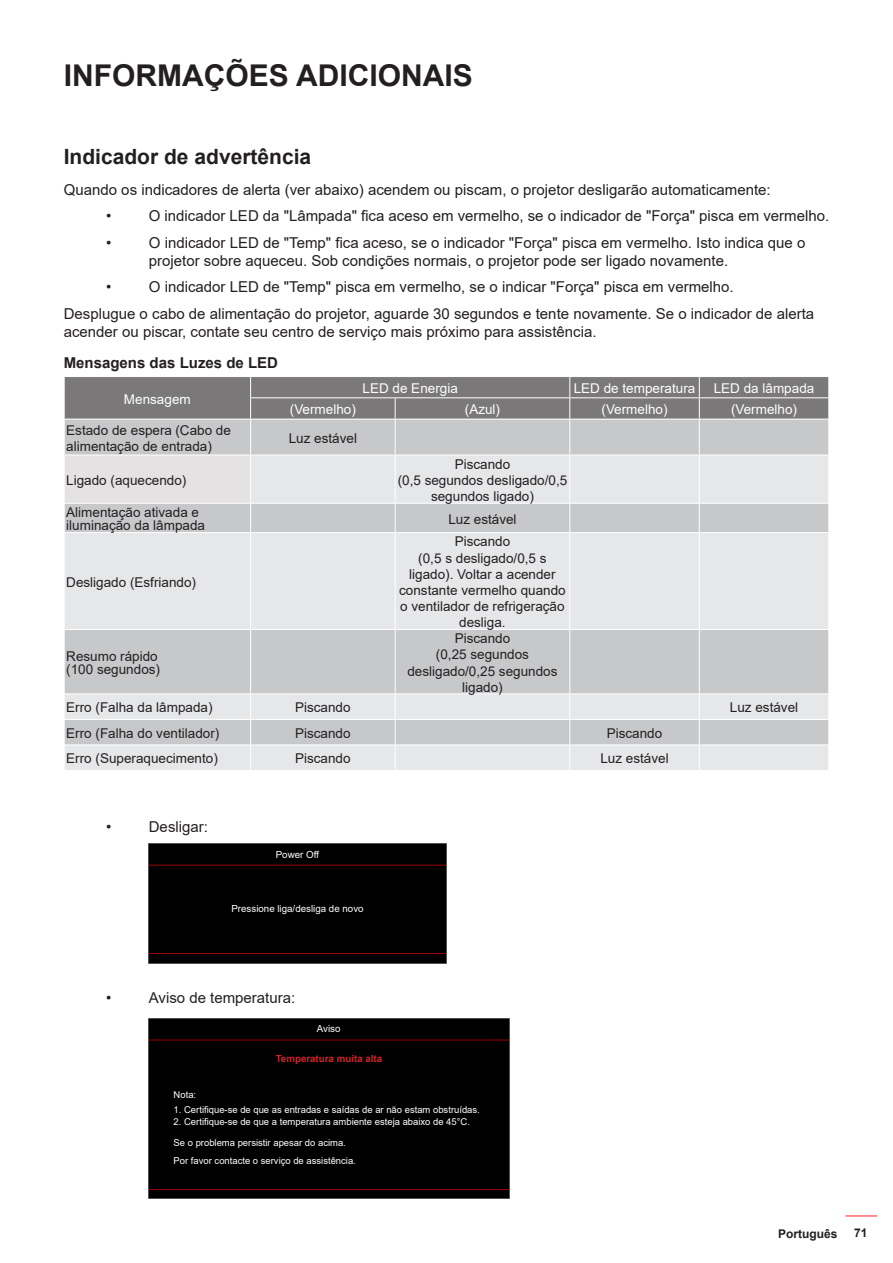
<style>
.page{position:relative;width:893px;height:1263px;background:#fff}
.page>*{position:absolute;margin:0;border:0;box-sizing:border-box;transform-origin:0 0}
.t1{font:700 30px "Arial";color:#231f20}
.Heading_2{font:700 21px "Arial";color:#231f20}
.Body{font:15px/18px "Arial";color:#231f20}
.Heading_3{font:700 15px "Arial";color:#231f20}
.Cell_Body{font:13.5px/16.2px "Arial";color:#231f20}
.Body-2{font:13.5px "Arial";color:#fff}
.t2{font:700 12px "Arial";color:#231f20}
.Body-3{font:9.75px "Arial";color:#fff}
.Body-4{font:700 9.75px "Arial";color:#d1232a}
.Body-5{font:9.45px "Arial";color:#fff}
</style>
<div class="page">
<hr style="left:845px;top:1215px;width:32px;height:1px;background:#ff1f20">
<div style="left:65px;top:420px;width:763px;height:35px;background:#c7c8ca"></div>
<svg style="left:65px;top:456px;width:763px;height:314px;background:#dcdddf"></svg>
<hr style="left:250px;top:419px;width:1px;height:36px;background:#fff">
<hr style="left:699px;top:419px;width:1px;height:36px;background:#fff">
<hr style="left:250px;top:455px;width:1px;height:48px;background:#fff">
<hr style="left:699px;top:455px;width:1px;height:48px;background:#fff">
<hr style="left:250px;top:533px;width:1px;height:96px;background:#fff">
<hr style="left:699px;top:533px;width:1px;height:96px;background:#fff">
<svg style="left:64px;top:377px;width:765px;height:42px;background:#7e7c7d"></svg>
<hr style="left:395px;top:419px;width:1px;height:36px;background:#fff">
<hr style="left:569px;top:419px;width:1px;height:36px;background:#fff">
<hr style="left:395px;top:455px;width:1px;height:48px;background:#fff">
<hr style="left:569px;top:455px;width:1px;height:48px;background:#fff">
<svg style="left:64px;top:503px;width:765px;height:30px;background:#cacbcd"></svg>
<hr style="left:395px;top:532px;width:175px;height:1px;background:#fff">
<hr style="left:395px;top:533px;width:1px;height:96px;background:#fff">
<hr style="left:569px;top:533px;width:1px;height:96px;background:#fff">
<hr style="left:64px;top:629px;width:187px;height:1px;background:#fff">
<hr style="left:251px;top:629px;width:144px;height:1px;background:#fff">
<hr style="left:250px;top:630px;width:1px;height:63px;background:#fff">
<hr style="left:570px;top:629px;width:129px;height:1px;background:#fff">
<hr style="left:699px;top:629px;width:130px;height:1px;background:#fff">
<hr style="left:699px;top:630px;width:1px;height:63px;background:#fff">
<hr style="left:64px;top:693px;width:187px;height:1px;background:#fff">
<hr style="left:251px;top:693px;width:144px;height:1px;background:#fff">
<hr style="left:570px;top:693px;width:129px;height:1px;background:#fff">
<hr style="left:699px;top:693px;width:130px;height:1px;background:#fff">
<hr style="left:395px;top:629px;width:175px;height:1px;background:#fff">
<hr style="left:395px;top:630px;width:1px;height:63px;background:#fff">
<hr style="left:569px;top:630px;width:1px;height:63px;background:#fff">
<hr style="left:395px;top:693px;width:175px;height:1px;background:#fff">
<hr style="left:64px;top:719px;width:187px;height:1px;background:#fff">
<svg style="left:64px;top:720px;width:1px;height:24px"></svg>
<hr style="left:251px;top:719px;width:144px;height:1px;background:#fff">
<svg style="left:250px;top:694px;width:1px;height:76px"></svg>
<hr style="left:570px;top:719px;width:129px;height:1px;background:#fff">
<hr style="left:699px;top:719px;width:130px;height:1px;background:#fff">
<svg style="left:699px;top:694px;width:1px;height:76px"></svg>
<svg style="left:828px;top:720px;width:1px;height:24px"></svg>
<hr style="left:64px;top:744px;width:187px;height:1px;background:#fff">
<hr style="left:251px;top:744px;width:144px;height:1px;background:#fff">
<hr style="left:570px;top:744px;width:129px;height:1px;background:#fff">
<hr style="left:699px;top:744px;width:130px;height:1px;background:#fff">
<hr style="left:395px;top:719px;width:175px;height:1px;background:#fff">
<svg style="left:395px;top:694px;width:1px;height:76px"></svg>
<svg style="left:569px;top:694px;width:1px;height:76px"></svg>
<hr style="left:395px;top:744px;width:175px;height:1px;background:#fff">
<div style="left:149px;top:844px;width:297px;height:120px;background:#000"></div>
<div style="left:149px;top:1019px;width:360px;height:180px;background:#000"></div>
<h1 class="t1" style="left:64px;top:54px;width:410px">INFORMAÇÕES ADICIONAIS</h1>
<p class="Heading_2" style="left:64px;top:142px;width:249px">Indicador de advertência</p>
<p class="Body" style="left:64px;top:181px;width:708px">Quando os indicadores de alerta (ver abaixo) acendem ou piscam, o projetor desligarão automaticamente:</p>
<p class="Body" style="left:149px;top:207px;width:682px">O indicador LED da "Lâmpada" fica aceso em vermelho, se o indicador de "Força" pisca em vermelho.</p>
<p class="Body" style="left:149px;top:234px;width:658px">O indicador LED de "Temp" fica aceso, se o indicador "Força" pisca em vermelho. Isto indica que o projetor sobre aqueceu. Sob condições normais, o projetor pode ser ligado novamente.</p>
<p class="Body" style="left:149px;top:278px;width:586px">O indicador LED de "Temp" pisca em vermelho, se o indicar "Força" pisca em vermelho.</p>
<p class="Body" style="left:64px;top:305px;width:752px">Desplugue o cabo de alimentação do projetor, aguarde 30 segundos e tente novamente. Se o indicador de alerta acender ou piscar, contate seu centro de serviço mais próximo para assistência.</p>
<p class="Heading_3" style="left:64px;top:352px;width:216px">Mensagens das Luzes de LED</p>
<p class="Body-2" style="left:124px;top:390px;width:68px">Mensagem</p>
<p class="Body-2" style="left:363px;top:379px;width:97px">LED de Energia</p>
<p class="Body-2" style="left:574px;top:379px;width:123px">LED de temperatura</p>
<p class="Body-2" style="left:714px;top:379px;width:102px">LED da lâmpada</p>
<p class="Body-2" style="left:290px;top:400px;width:68px">(Vermelho)</p>
<p class="Body-2" style="left:465px;top:400px;width:37px">(Azul)</p>
<p class="Body-2" style="left:602px;top:400px;width:68px">(Vermelho)</p>
<p class="Body-2" style="left:731px;top:400px;width:68px">(Vermelho)</p>
<p class="Cell_Body" style="left:66px;top:422px;width:166px">Estado de espera (Cabo de alimentação de entrada)</p>
<p class="Cell_Body" style="left:289px;top:430px;width:70px">Luz estável</p>
<p class="Cell_Body" style="left:66px;top:472px;width:122px">Ligado (aquecendo)</p>
<p class="Cell_Body" style="left:455px;top:456px;width:57px">Piscando</p>
<p class="Cell_Body" style="left:398px;top:472px;width:171px;text-align:center">(0,5 segundos desligado/0,5 segundos ligado)</p>
<p class="Cell_Body" style="left:66px;top:505px;width:140px;line-height:13.5px">Alimentação ativada e iluminação da lâmpada</p>
<p class="Cell_Body" style="left:448px;top:511px;width:70px">Luz estável</p>
<p class="Cell_Body" style="left:66px;top:574px;width:131px">Desligado (Esfriando)</p>
<p class="Cell_Body" style="left:66px;top:649px;width:95px;line-height:13.5px">Resumo rápido (100 segundos)</p>
<p class="Cell_Body" style="left:455px;top:533px;width:57px">Piscando</p>
<p class="Cell_Body" style="left:399px;top:550px;width:168px;text-align:center">(0,5 s desligado/0,5 s ligado). Voltar a acender constante vermelho quando o ventilador de refrigeração desliga.</p>
<p class="Cell_Body" style="left:455px;top:630px;width:57px">Piscando</p>
<p class="Cell_Body" style="left:407px;top:646px;width:152px;text-align:center">(0,25 segundos desligado/0,25 segundos ligado)</p>
<p class="Cell_Body" style="left:66px;top:699px;width:148px">Erro (Falha da lâmpada)</p>
<p class="Cell_Body" style="left:295px;top:699px;width:57px">Piscando</p>
<p class="Cell_Body" style="left:730px;top:699px;width:70px">Luz estável</p>
<p class="Cell_Body" style="left:66px;top:725px;width:155px">Erro (Falha do ventilador)</p>
<p class="Cell_Body" style="left:295px;top:725px;width:57px">Piscando</p>
<p class="Cell_Body" style="left:607px;top:725px;width:57px">Piscando</p>
<p class="Cell_Body" style="left:66px;top:750px;width:153px">Erro (Superaquecimento)</p>
<p class="Cell_Body" style="left:295px;top:750px;width:57px">Piscando</p>
<p class="Cell_Body" style="left:600px;top:750px;width:70px">Luz estável</p>
<p class="Body" style="left:149px;top:818px;width:61px">Desligar:</p>
<p class="Body-3" style="left:276px;top:848px;width:45px">Power Off</p>
<p class="Body-3" style="left:231px;top:902px;width:134px">Pressione liga/desliga de novo</p>
<p class="Body" style="left:149px;top:989px;width:148px">Aviso de temperatura:</p>
<p class="Body-3" style="left:317px;top:1022px;width:25px">Aviso</p>
<p class="Body-4" style="left:276px;top:1052px;width:108px">Temperatura muita alta</p>
<p class="Body-5" style="left:174px;top:1088px;width:24px">Nota:</p>
<p class="Body-5" style="left:174px;top:1103px;width:308px">1. Certifique-se de que as entradas e saídas de ar não estam obstruídas.</p>
<p class="Body-5" style="left:174px;top:1115px;width:298px">2. Certifique-se de que a temperatura ambiente esteja abaixo de 45°C.</p>
<p class="Body-5" style="left:174px;top:1136px;width:174px">Se o problema persistir apesar do acima.</p>
<p class="Body-5" style="left:174px;top:1154px;width:184px">Por favor contacte o serviço de assistência.</p>
<p class="t2" style="left:778px;top:1226px;width:61px">Português</p>
<p class="t2" style="left:854px;top:1224px;width:15px">71</p>
</div>
